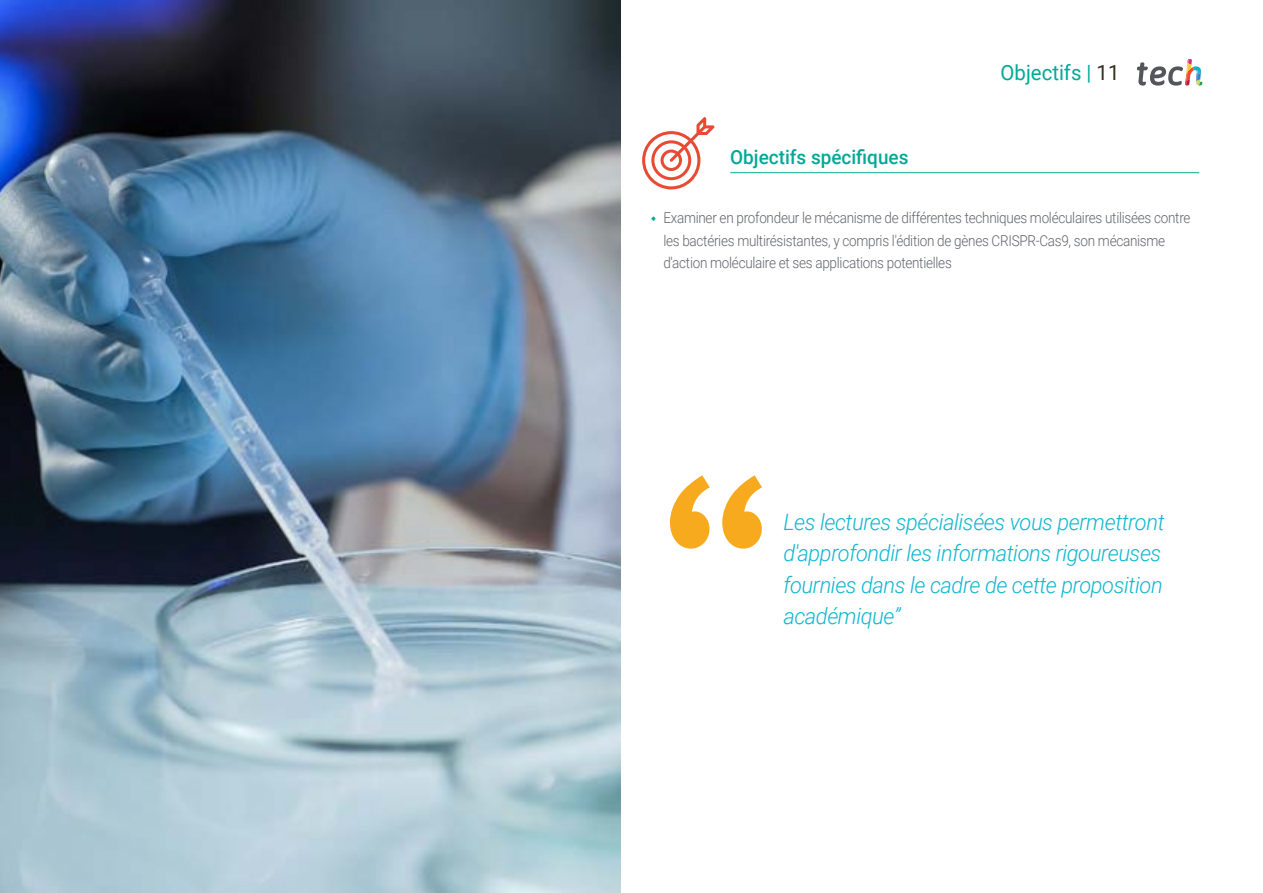
<style>
.page{position:relative;width:1263px;height:893px;background:#fff}
.page>*{position:absolute;margin:0;border:0;box-sizing:border-box;transform-origin:0 0}
.t1{font:italic 300 22.5px/31.5px "Roboto";letter-spacing:-.02em;color:#0fb6cf}
.t2{font:21px "Roboto";color:#00a996}
.t3{font:500 19.5px "Roboto";color:#00a996}
.t4{font:300 15px/22.5px "Roboto";letter-spacing:-.02em;color:#61646a;scale:.9 1}
.s1{color:#312e20}
</style>
<div class="page">
<hr style="left:730px;top:172px;width:469px;height:1px;background:#00a996">
<svg style="left:642px;top:117px;width:72px;height:72px"></svg>
<svg style="left:670px;top:475px;width:92px;height:74px"></svg>
<img style="left:0;top:0;width:621px;height:893px">
<svg style="left:1137px;top:59px;width:65px;height:27px"></svg>
<h3 class="t3" style="left:730px;top:144px;width:180px">Objectifs spécifiques</h3>
<h2 class="t2" style="left:1000px;top:57px;width:120px">Objectifs | <span class="s1">11</span></h2>
<p class="t4" style="left:663px;top:206px;width:587px">Examiner en profondeur le mécanisme de différentes techniques moléculaires utilisées contre les bactéries multirésistantes, y compris l'édition de gènes CRISPR-Cas9, son mécanisme d'action moléculaire et ses applications potentielles</p>
<h1 class="t1" style="left:783px;top:505px;width:383px">Les lectures spécialisées vous permettront d'approfondir les informations rigoureuses fournies dans le cadre de cette proposition académique”</h1>
</div>
